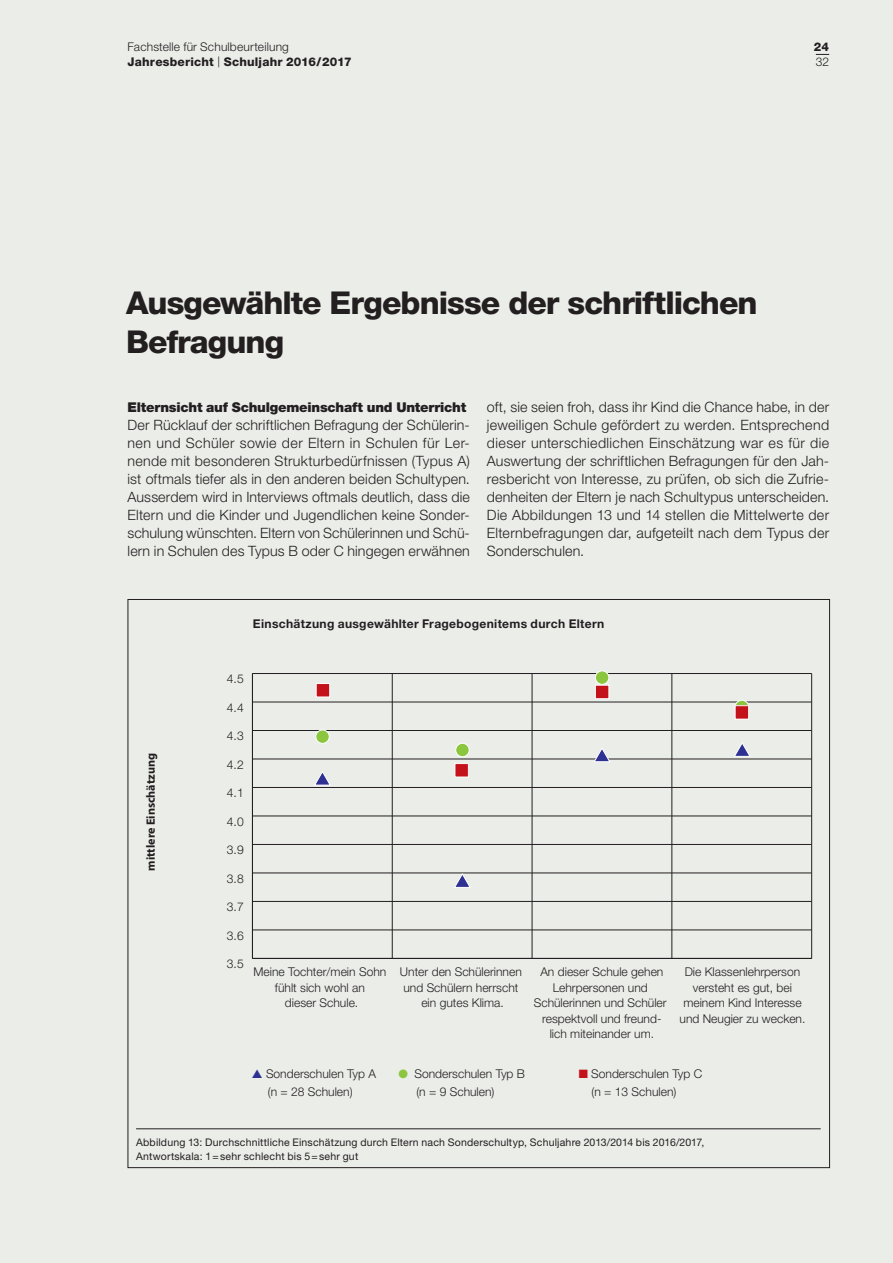
<style>
.page{position:relative;width:893px;height:1263px;background:#ebede9}
.page>*{position:absolute;margin:0;border:0;box-sizing:border-box;transform-origin:0 0}
.t1{font:800 31.5px/39px "Helvetica Neue LT Std";letter-spacing:-.03em;color:#231f20}
.t2{font:300 14.25px/18px "Helvetica Neue LT Std";letter-spacing:.01em;color:#231f20;text-align:justify}
.t3{font:900 13.5px "Helvetica Neue LT Std";letter-spacing:-.015em;color:#231f20}
.t4{font:300 12.15px/15.6px "Helvetica Neue LT Std";color:#231f20;text-align:center}
.t5{font:700 12.15px "Helvetica Neue LT Std";letter-spacing:.025em;color:#231f20}
.t6{font:700 12.15px "Myriad Pro";color:#231f20}
.t7{font:800 12px/15px "Helvetica Neue LT Std";letter-spacing:.015em;color:#231f20}
.t8{font:300 12px "Helvetica Neue LT Std";color:#231f20}
.t9{font:10.5px/13.5px "Helvetica Neue LT Std";letter-spacing:.02em;color:#231f20}
.s1{font-weight:300}
.s2{font-weight:300;font-size:10.8px}
.s3{color:#2e3092}
.s4{color:#8bc63e}
.s5{color:#c4121a}
</style>
<div class="page">
<hr style="left:392px;top:673px;width:1px;height:285px;background:#231f20">
<hr style="left:532px;top:673px;width:1px;height:285px;background:#231f20">
<hr style="left:671px;top:673px;width:1px;height:285px;background:#231f20">
<hr style="left:811px;top:673px;width:1px;height:285px;background:#231f20">
<hr style="left:252px;top:673px;width:1px;height:285px;background:#231f20">
<hr style="left:252px;top:958px;width:560px;height:1px;background:#231f20">
<hr style="left:252px;top:929px;width:560px;height:1px;background:#231f20">
<hr style="left:252px;top:901px;width:560px;height:1px;background:#231f20">
<hr style="left:252px;top:872px;width:560px;height:1px;background:#231f20">
<hr style="left:252px;top:844px;width:560px;height:1px;background:#231f20">
<hr style="left:252px;top:815px;width:560px;height:1px;background:#231f20">
<hr style="left:252px;top:787px;width:560px;height:1px;background:#231f20">
<hr style="left:252px;top:758px;width:560px;height:1px;background:#231f20">
<hr style="left:252px;top:730px;width:560px;height:1px;background:#231f20">
<hr style="left:252px;top:701px;width:560px;height:1px;background:#231f20">
<hr style="left:252px;top:673px;width:560px;height:1px;background:#231f20">
<div style="left:735px;top:700px;width:14px;height:14px;background:#8bc63e;border-radius:50%"></div>
<div style="left:735px;top:700px;width:14px;height:14px;border:1px solid #fff;border-radius:50%"></div>
<svg style="left:454px;top:873px;width:17px;height:15px"></svg>
<div style="left:456px;top:743px;width:13px;height:14px;background:#8bc63e;border-radius:50%"></div>
<div style="left:455px;top:743px;width:14px;height:14px;border:1px solid #fff;border-radius:50%"></div>
<div style="left:316px;top:683px;width:14px;height:14px;background:#c4121a"></div>
<div style="left:316px;top:683px;width:14px;height:14px;border:1px solid #fff"></div>
<div style="left:316px;top:730px;width:13px;height:13px;background:#8bc63e;border-radius:50%"></div>
<div style="left:316px;top:730px;width:13px;height:14px;border:1px solid #fff;border-radius:50%"></div>
<svg style="left:314px;top:771px;width:16px;height:15px"></svg>
<div style="left:455px;top:763px;width:13px;height:14px;background:#c4121a"></div>
<div style="left:455px;top:763px;width:14px;height:14px;border:1px solid #fff"></div>
<div style="left:595px;top:685px;width:14px;height:14px;background:#c4121a"></div>
<div style="left:595px;top:685px;width:14px;height:14px;border:1px solid #fff"></div>
<div style="left:735px;top:706px;width:14px;height:13px;background:#c4121a"></div>
<div style="left:735px;top:705px;width:14px;height:14px;border:1px solid #fff"></div>
<svg style="left:594px;top:748px;width:16px;height:14px"></svg>
<div style="left:595px;top:671px;width:14px;height:13px;background:#8bc63e;border-radius:50%"></div>
<div style="left:595px;top:671px;width:14px;height:13px;border:1px solid #fff;border-radius:50%"></div>
<svg style="left:734px;top:743px;width:16px;height:14px"></svg>
<hr style="left:136px;top:1128px;width:685px;height:1px;background:#231f20">
<svg style="left:816px;top:54px;width:13px;height:1px"></svg>
<p class="t7" style="left:128px;top:39px;width:226px"><span class="s1">Fachstelle für Schulbeurteilung<br></span>Jahresbericht <span class="s2">|</span> Schuljahr 2016/2017</p>
<p class="t7" style="left:814px;top:39px;width:17px">24</p>
<p class="t8" style="left:816px;top:54px;width:15px">32</p>
<h1 class="t1" style="left:126px;top:283px;width:633px">Ausgewählte Ergebnisse der schriftlichen<br>Befragung</h1>
<p class="t3" style="left:128px;top:399px;width:340px">Elternsicht auf Schulgemeinschaft und Unterricht</p>
<p class="t2" style="left:128px;top:416px;width:344px">Der Rücklauf der schriftlichen Befragung der Schülerin&shy;nen und Schüler sowie der Eltern in Schulen für Ler&shy;nende mit besonderen Strukturbedürfnissen (Typus A) ist oftmals tiefer als in den anderen beiden Schultypen.<br>Ausserdem wird in Interviews oftmals deutlich, dass die Eltern und die Kinder und Jugendlichen keine Sonder&shy;schulung wünschten. Eltern von Schülerinnen und Schü&shy;lern in Schulen des Typus B oder C hingegen erwähnen</p>
<p class="t2" style="left:487px;top:398px;width:344px">oft, sie seien froh, dass ihr Kind die Chance habe, in der jeweiligen Schule gefördert zu werden. Entsprechend dieser unterschiedlichen Einschätzung war es für die Auswertung der schriftlichen Befragungen für den Jah&shy;resbericht von Interesse, zu prüfen, ob sich die Zufrie&shy;denheiten der Eltern je nach Schultypus unterscheiden.<br>Die Abbildungen 13 und 14 stellen die Mittelwerte der Elternbefragungen dar, aufgeteilt nach dem Typus der Sonderschulen.</p>
<p class="t6" style="left:143px;top:871px;width:119px;rotate:-90deg">mittlere Einschätzung</p>
<p class="t5" style="left:253px;top:616px;width:353px">Einschätzung ausgewählter Fragebogenitems durch Eltern</p>
<p class="t4" style="left:227px;top:671px;width:18px">4.5</p>
<p class="t4" style="left:227px;top:699px;width:18px">4.4</p>
<p class="t4" style="left:227px;top:728px;width:18px">4.3</p>
<p class="t4" style="left:227px;top:756px;width:18px">4.2</p>
<p class="t4" style="left:227px;top:785px;width:18px">4.1</p>
<p class="t4" style="left:227px;top:813px;width:18px">4.0</p>
<p class="t4" style="left:227px;top:842px;width:18px">3.9</p>
<p class="t4" style="left:227px;top:870px;width:18px">3.8</p>
<p class="t4" style="left:227px;top:899px;width:18px">3.7</p>
<p class="t4" style="left:227px;top:927px;width:18px">3.6</p>
<p class="t4" style="left:227px;top:956px;width:18px">3.5</p>
<p class="t4" style="left:253px;top:964px;width:134px">Meine Tochter/mein Sohn fühlt sich wohl an<br>dieser Schule.</p>
<p class="t4" style="left:534px;top:964px;width:134px">An dieser Schule gehen<br>Lehrpersonen und<br>Schülerinnen und Schüler respektvoll und freund&shy;lich miteinander um.</p>
<p class="t4" style="left:400px;top:964px;width:123px">Unter den Schülerinnen und Schülern herrscht ein gutes Klima.</p>
<p class="t4" style="left:679px;top:964px;width:127px">Die Klassenlehrperson versteht es gut, bei meinem Kind Interesse und Neugier zu wecken.</p>
<p class="t4" style="left:252px;top:1066px;width:126px"><span class="s3">▲</span> Sonderschulen Typ A</p>
<p class="t4" style="left:399px;top:1066px;width:128px"><span class="s4">●</span> Sonderschulen Typ B</p>
<p class="t4" style="left:579px;top:1066px;width:125px"><span class="s5">■</span> Sonderschulen Typ C</p>
<p class="t4" style="left:268px;top:1083px;width:86px">(n = 28 Schulen)</p>
<p class="t4" style="left:416px;top:1083px;width:80px">(n = 9 Schulen)</p>
<p class="t4" style="left:591px;top:1083px;width:86px">(n = 13 Schulen)</p>
<p class="t9" style="left:136px;top:1135px;width:570px">Abbildung 13: Durchschnittliche Einschätzung durch Eltern nach Sonderschultyp, Schuljahre 2013/2014 bis 2016/2017,<br>Antwortskala: 1=sehr schlecht bis 5=sehr gut</p>
</div>
